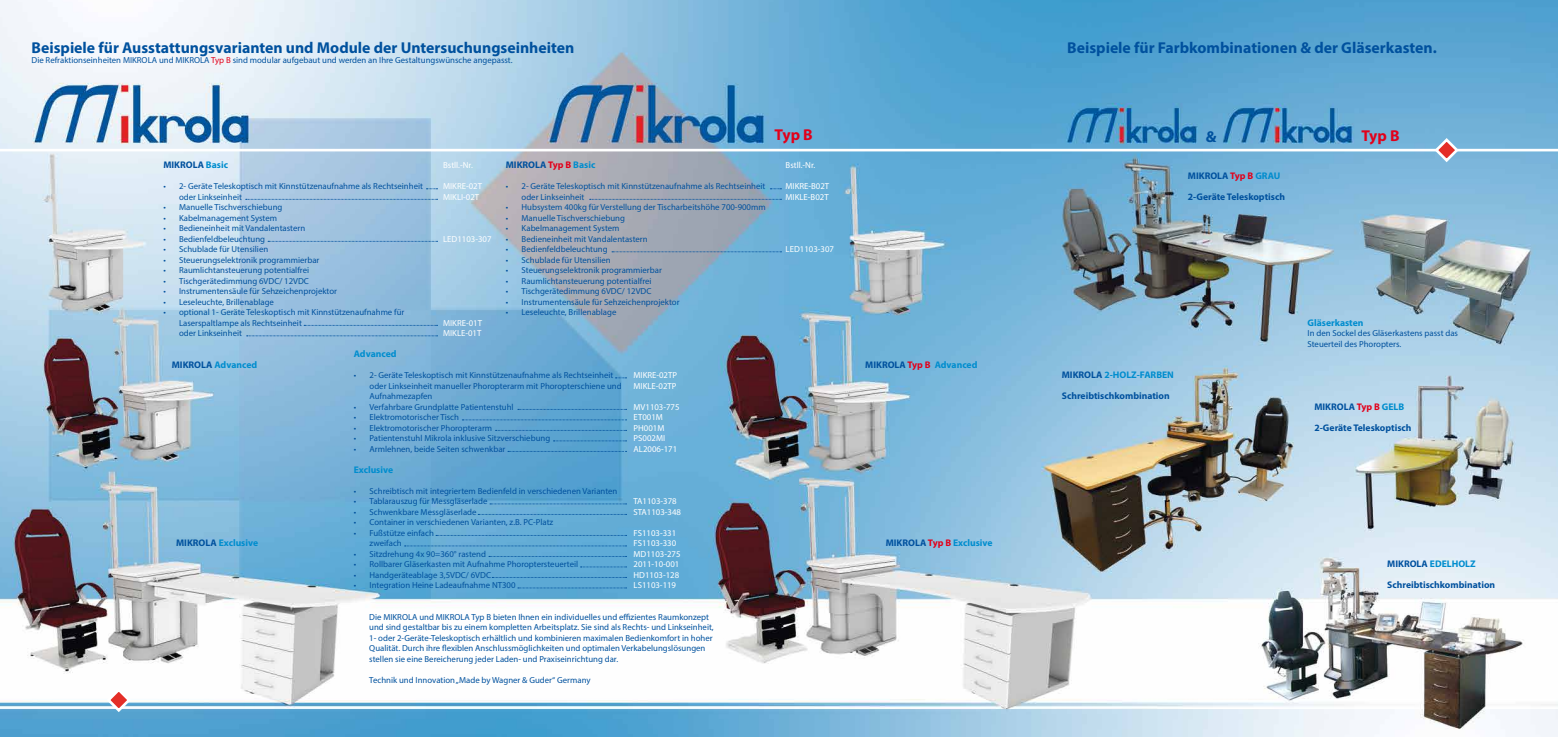
<style>
.page{position:relative;width:1558px;height:737px;background:#fff}
.page>*{position:absolute;margin:0;border:0;box-sizing:border-box;transform-origin:0 0}
.t1{font:700 15.75px "Myriad Pro";color:#00519e}
.t2{font:700 15.75px "Myriad Pro";letter-spacing:-.025em;color:#e2001a}
.t3{font:700 9.62px/21px "Myriad Pro";color:#00519e}
.t4{font:700 9.62px "Myriad Pro";color:#008dce}
.t5{font:8.75px/10.5px "Myriad Pro";color:#00519e}
.t6{font:8.75px/10.5px "Myriad Pro";color:#fff}
.s1{color:#e2001a}
.s2{color:#008dce}
.s3{color:#00519e}
</style>
<div class="page">
<img style="left:0;top:0;width:1558px;height:737px">
<svg style="left:105px;top:686px;width:28px;height:28px"></svg>
<hr style="left:0;top:149px;width:1558px;height:2px;background:#fff">
<svg style="left:1432px;top:136px;width:28px;height:28px"></svg>
<svg style="left:590px;top:199px;width:191px;height:1px"></svg>
<svg style="left:612px;top:251px;width:169px;height:1px"></svg>
<svg style="left:246px;top:199px;width:191px;height:1px"></svg>
<svg style="left:268px;top:241px;width:169px;height:1px"></svg>
<svg style="left:462px;top:419px;width:164px;height:1px"></svg>
<svg style="left:495px;top:430px;width:131px;height:1px"></svg>
<svg style="left:553px;top:440px;width:73px;height:1px"></svg>
<svg style="left:508px;top:451px;width:118px;height:1px"></svg>
<svg style="left:490px;top:503px;width:136px;height:1px"></svg>
<svg style="left:478px;top:514px;width:148px;height:1px"></svg>
<svg style="left:436px;top:535px;width:190px;height:1px"></svg>
<svg style="left:404px;top:545px;width:222px;height:1px"></svg>
<svg style="left:580px;top:566px;width:46px;height:1px"></svg>
<svg style="left:492px;top:577px;width:134px;height:1px"></svg>
<svg style="left:518px;top:587px;width:108px;height:1px"></svg>
<svg style="left:304px;top:325px;width:133px;height:1px"></svg>
<svg style="left:247px;top:335px;width:190px;height:1px"></svg>
<svg style="left:518px;top:409px;width:108px;height:1px"></svg>
<svg style="left:489px;top:556px;width:137px;height:1px"></svg>
<h1 class="t1" style="left:32px;top:37px;width:544px">Beispiele für Ausstattungsvarianten und Module der Untersuchungseinheiten</h1>
<p class="t5" style="left:32px;top:55px;width:483px">Die Refraktionseinheiten MIKROLA und MIKROLA <span class="s1">Typ B</span> sind modular aufgebaut und werden an Ihre Gestaltungswünsche angepasst.</p>
<h1 class="t1" style="left:1067px;top:37px;width:371px">Beispiele für Farbkombinationen &amp; der Gläserkasten.</h1>
<h1 class="t2" style="left:774px;top:124px;width:40px">Typ B</h1>
<h1 class="t1" style="left:1205px;top:127px;width:12px">&amp;</h1>
<h1 class="t2" style="left:1361px;top:125px;width:40px">Typ B</h1>
<p class="t3" style="left:163px;top:154px;width:66px">MIKROLA <span class="s2">Basic</span></p>
<p class="t6" style="left:443px;top:160px;width:31px">Bstll.-Nr.</p>
<p class="t5" style="left:179px;top:181px;width:245px;text-indent:-16px">• 2- Geräte Teleskoptisch mit Kinnstützenaufnahme als Rechtseinheit oder Linkseinheit</p>
<p class="t5" style="left:163px;top:202px;width:121px">• Manuelle Tischverschiebung</p>
<p class="t5" style="left:163px;top:212px;width:115px">• Kabelmanagement System</p>
<p class="t5" style="left:163px;top:223px;width:143px">• Bedieneinheit mit Vandalentastern</p>
<p class="t5" style="left:163px;top:233px;width:103px">• Bedienfeldbeleuchtung</p>
<p class="t5" style="left:163px;top:244px;width:106px">• Schublade für Utensilien</p>
<p class="t5" style="left:163px;top:254px;width:158px">• Steuerungselektronik programmierbar</p>
<p class="t5" style="left:163px;top:265px;width:147px">• Raumlichtansteuerung potentialfrei</p>
<p class="t5" style="left:163px;top:275px;width:147px">• Tischgerätedimmung 6VDC/ 12VDC</p>
<p class="t5" style="left:163px;top:286px;width:175px">• Instrumentensäule für Sehzeichenprojektor</p>
<p class="t5" style="left:163px;top:296px;width:112px">• Leseleuchte, Brillenablage</p>
<p class="t5" style="left:179px;top:307px;width:227px;text-indent:-16px">• optional 1- Geräte Teleskoptisch mit Kinnstützenaufnahme für<br>Laserspaltlampe als Rechtseinheit<br>oder Linkseinheit</p>
<p class="t6" style="left:443px;top:181px;width:40px">MIKRE-02T<br>MIKLI-02T</p>
<p class="t6" style="left:443px;top:233px;width:50px">LED1103-307</p>
<p class="t6" style="left:443px;top:317px;width:40px">MIKRE-01T<br>MIKLE-01T</p>
<p class="t3" style="left:506px;top:154px;width:91px">MIKROLA <span class="s1">Typ B</span> <span class="s2">Basic</span></p>
<p class="t6" style="left:785px;top:160px;width:31px">Bstll.-Nr.</p>
<p class="t5" style="left:521px;top:181px;width:245px;text-indent:-16px">• 2- Geräte Teleskoptisch mit Kinnstützenaufnahme als Rechtseinheit oder Linkseinheit</p>
<p class="t5" style="left:506px;top:202px;width:261px">• Hubsystem 400kg für Verstellung der Tischarbeitshöhe 700-900mm</p>
<p class="t5" style="left:506px;top:212px;width:121px">• Manuelle Tischverschiebung</p>
<p class="t5" style="left:506px;top:223px;width:115px">• Kabelmanagement System</p>
<p class="t5" style="left:506px;top:233px;width:143px">• Bedieneinheit mit Vandalentastern</p>
<p class="t5" style="left:506px;top:244px;width:103px">• Bedienfeldbeleuchtung</p>
<p class="t5" style="left:506px;top:254px;width:106px">• Schublade für Utensilien</p>
<p class="t5" style="left:506px;top:265px;width:158px">• Steuerungselektronik programmierbar</p>
<p class="t5" style="left:506px;top:275px;width:147px">• Raumlichtansteuerung potentialfrei</p>
<p class="t5" style="left:506px;top:286px;width:147px">• Tischgerätedimmung 6VDC/ 12VDC</p>
<p class="t5" style="left:506px;top:296px;width:175px">• Instrumentensäule für Sehzeichenprojektor</p>
<p class="t5" style="left:506px;top:307px;width:112px">• Leseleuchte, Brillenablage</p>
<p class="t6" style="left:785px;top:181px;width:45px">MIKRE-B02T<br>MIKLE-B02T</p>
<p class="t6" style="left:785px;top:244px;width:50px">LED1103-307</p>
<p class="t4" style="left:172px;top:358px;width:87px"><span class="s3">MIKROLA</span> Advanced</p>
<p class="t4" style="left:176px;top:536px;width:83px"><span class="s3">MIKROLA</span> Exclusive</p>
<p class="t4" style="left:354px;top:347px;width:44px">Advanced</p>
<p class="t5" style="left:369px;top:370px;width:254px;text-indent:-16px">• 2- Geräte Teleskoptisch mit Kinnstützenaufnahme als Rechtseinheit oder Linkseinheit manueller Phoropterarm mit Phoropterschiene und<br>Aufnahmezapfen</p>
<p class="t5" style="left:354px;top:401px;width:161px">• Verfahrbare Grundplatte Patientenstuhl</p>
<p class="t5" style="left:354px;top:412px;width:107px">• Elektromotorischer Tisch</p>
<p class="t5" style="left:354px;top:422px;width:140px">• Elektromotorischer Phoropterarm</p>
<p class="t5" style="left:354px;top:433px;width:198px">• Patientenstuhl Mikrola inklusive Sitzverschiebung</p>
<p class="t5" style="left:354px;top:443px;width:153px">• Armlehnen, beide Seiten schwenkbar</p>
<p class="t4" style="left:354px;top:463px;width:41px">Exclusive</p>
<p class="t5" style="left:354px;top:485px;width:265px">• Schreibtisch mit integriertem Bedienfeld in verschiedenen Varianten</p>
<p class="t5" style="left:354px;top:496px;width:135px">• Tablarauszug für Messgläserlade</p>
<p class="t5" style="left:354px;top:506px;width:124px">• Schwenkbare Messgläserlade</p>
<p class="t5" style="left:354px;top:517px;width:201px">• Container in verschiedenen Varianten, z.B. PC-Platz</p>
<p class="t5" style="left:369px;top:527px;width:66px;text-indent:-16px">• Fußstütze einfach zweifach</p>
<p class="t5" style="left:354px;top:548px;width:134px">• Sitzdrehung 4x 90=360° rastend</p>
<p class="t5" style="left:354px;top:559px;width:226px">• Rollbarer Gläserkasten mit Aufnahme Phoroptersteuerteil</p>
<p class="t5" style="left:354px;top:569px;width:139px">• Handgeräteablage 3,5VDC/ 6VDC</p>
<p class="t5" style="left:354px;top:580px;width:163px">• Integration Heine Ladeaufnahme NT300</p>
<p class="t6" style="left:633px;top:370px;width:45px">MIKRE-02TP<br>MIKLE-02TP</p>
<p class="t6" style="left:633px;top:401px;width:48px">MV1103-775<br>ET001M<br>PH001M<br>PS002MI<br>AL2006-171</p>
<p class="t6" style="left:633px;top:496px;width:49px">TA1103-378<br>STA1103-348</p>
<p class="t6" style="left:633px;top:527px;width:48px">FS1103-331<br>FS1103-330<br>MD1103-275<br>2011-10-001<br>HD1103-128<br>LS1103-119</p>
<p class="t5" style="left:369px;top:611px;width:346px">Die MIKROLA und MIKROLA Typ B bieten Ihnen ein individuelles und effizientes Raumkonzept und sind gestaltbar bis zu einem kompletten Arbeitsplatz. Sie sind als Rechts- und Linkseinheit, 1- oder 2-Geräte-Teleskoptisch erhältlich und kombinieren maximalen Bedienkomfort in hoher Qualität. Durch ihre flexiblen Anschlussmöglichkeiten und optimalen Verkabelungslösungen stellen sie eine Bereicherung jeder Laden- und Praxiseinrichtung dar.</p>
<p class="t5" style="left:369px;top:674px;width:223px">Technik und Innovation „Made by Wagner &amp; Guder“ Germany</p>
<p class="t4" style="left:865px;top:358px;width:114px"><span class="s3">MIKROLA</span> <span class="s1">Typ B</span> Advanced</p>
<p class="t4" style="left:885px;top:536px;width:108px"><span class="s3">MIKROLA</span> <span class="s1">Typ B</span> Exclusive</p>
<p class="t3" style="left:1188px;top:164px;width:99px">MIKROLA <span class="s1">Typ B</span> <span class="s2">GRAU<br></span>2-Geräte Teleskoptisch</p>
<p class="t3" style="left:1062px;top:364px;width:114px">MIKROLA <span class="s2">2-HOLZ-FARBEN<br></span>Schreibtischkombination</p>
<p class="t4" style="left:1307px;top:316px;width:57px">Gläserkasten</p>
<p class="t5" style="left:1307px;top:328px;width:152px">In den Sockel des Gläserkastens passt das<br>Steuerteil des Phoropters.</p>
<p class="t3" style="left:1314px;top:395px;width:99px">MIKROLA <span class="s1">Typ B</span> <span class="s2">GELB<br></span>2-Geräte Teleskoptisch</p>
<p class="t3" style="left:1387px;top:553px;width:109px">MIKROLA <span class="s2">EDELHOLZ<br></span>Schreibtischkombination</p>
</div>
